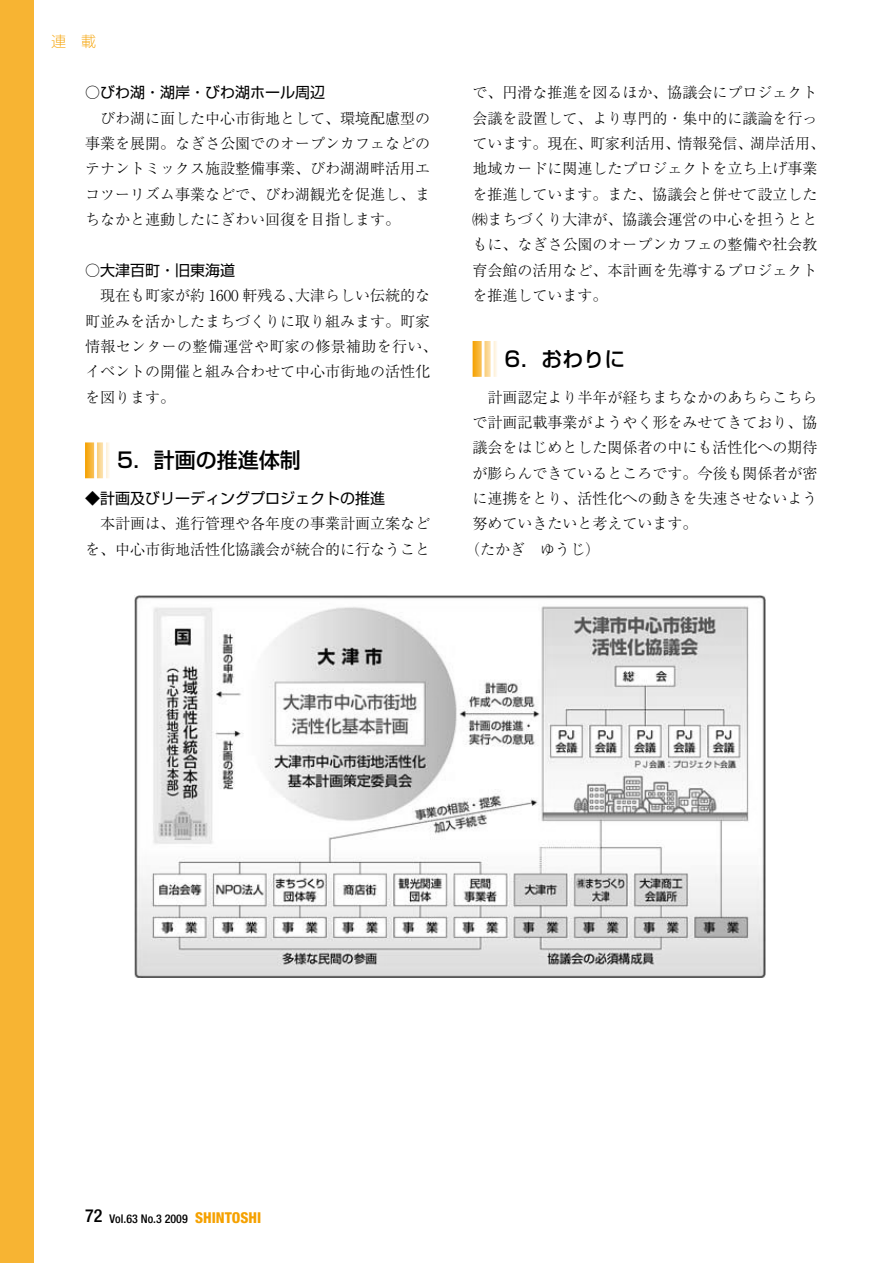
<style>
.page{position:relative;width:893px;height:1263px;background:#fff}
.page>*{position:absolute;margin:0;border:0;box-sizing:border-box;transform-origin:0 0}
.t1{font:500 21px "Shin Go Pro";color:#000}
.t2{font:300 15px/25.3px "Ryumin Pro";color:#000}
.t3{font:15px "Shin Go Pro";color:#000}
.t4{font:300 expanded 15px "Shin Go Pro";color:#f5a100}
.t5{font:500 condensed 12px "Helvetica Neue";color:#000}
.s1{font-size:18px}
.s2{font-weight:800;font-size:15px;color:#f5a100}
</style>
<div class="page">
<div style="left:0;top:0;width:34px;height:1263px;background:#f7b433"></div>
<svg style="left:85px;top:442px;width:24px;height:36px"></svg>
<svg style="left:473px;top:341px;width:24px;height:36px"></svg>
<img style="left:135px;top:595px;width:630px;height:382px">
<p class="t4" style="left:51px;top:29px;width:46px">連　載</p>
<p class="t3" style="left:85px;top:80px;width:241px">○びわ湖・湖岸・びわ湖ホール周辺</p>
<p class="t2" style="left:85px;top:104px;width:346px;text-align:justify;text-indent:15px">びわ湖に面した中心市街地として、環境配慮型の事業を展開。なぎさ公園でのオープンカフェなどのテナントミックス施設整備事業、びわ湖湖畔活用エコツーリズム事業などで、びわ湖観光を促進し、まちなかと連動したにぎわい回復を目指します。</p>
<p class="t3" style="left:85px;top:258px;width:151px">○大津百町・旧東海道</p>
<p class="t2" style="left:85px;top:282px;width:354px;text-indent:15px">現在も町家が約 1600 軒残る、大津らしい伝統的な町並みを活かしたまちづくりに取り組みます。町家情報センターの整備運営や町家の修景補助を行い、イベントの開催と組み合わせて中心市街地の活性化を図ります。</p>
<h1 class="t1" style="left:117px;top:443px;width:185px">5．計画の推進体制</h1>
<p class="t3" style="left:85px;top:486px;width:301px">◆計画及びリーディングプロジェクトの推進</p>
<p class="t2" style="left:85px;top:510px;width:346px;text-align:right">本計画は、進行管理や各年度の事業計画立案などを、中心市街地活性化協議会が統合的に行なうこと</p>
<p class="t2" style="left:473px;top:79px;width:354px">で、円滑な推進を図るほか、協議会にプロジェクト会議を設置して、より専門的・集中的に議論を行っています。現在、町家利活用、情報発信、湖岸活用、地域カードに関連したプロジェクトを立ち上げ事業を推進しています。また、協議会と併せて設立した㈱まちづくり大津が、協議会運営の中心を担うとともに、なぎさ公園のオープンカフェの整備や社会教育会館の活用など、本計画を先導するプロジェクトを推進しています。</p>
<h1 class="t1" style="left:505px;top:342px;width:122px">6．おわりに</h1>
<p class="t2" style="left:488px;top:383px;width:331px">計画認定より半年が経ちまちなかのあちらこちら</p>
<p class="t2" style="left:473px;top:408px;width:347px">で計画記載事業がようやく形をみせてきており、協</p>
<p class="t2" style="left:473px;top:434px;width:347px">議会をはじめとした関係者の中にも活性化への期待</p>
<p class="t2" style="left:473px;top:459px;width:347px">が膨らんできているところです。今後も関係者が密</p>
<p class="t2" style="left:473px;top:485px;width:347px">に連携をとり、活性化への動きを失速させないよう</p>
<p class="t2" style="left:473px;top:510px;width:226px">努めていきたいと考えています。</p>
<p class="t2" style="left:465px;top:535px;width:136px">（たかぎ　ゆうじ）</p>
<p class="t5" style="left:85px;top:1211px;width:178px"><span class="s1">72</span> Vol.63 No.3 2009 <span class="s2">SHINTOSHI</span></p>
</div>
